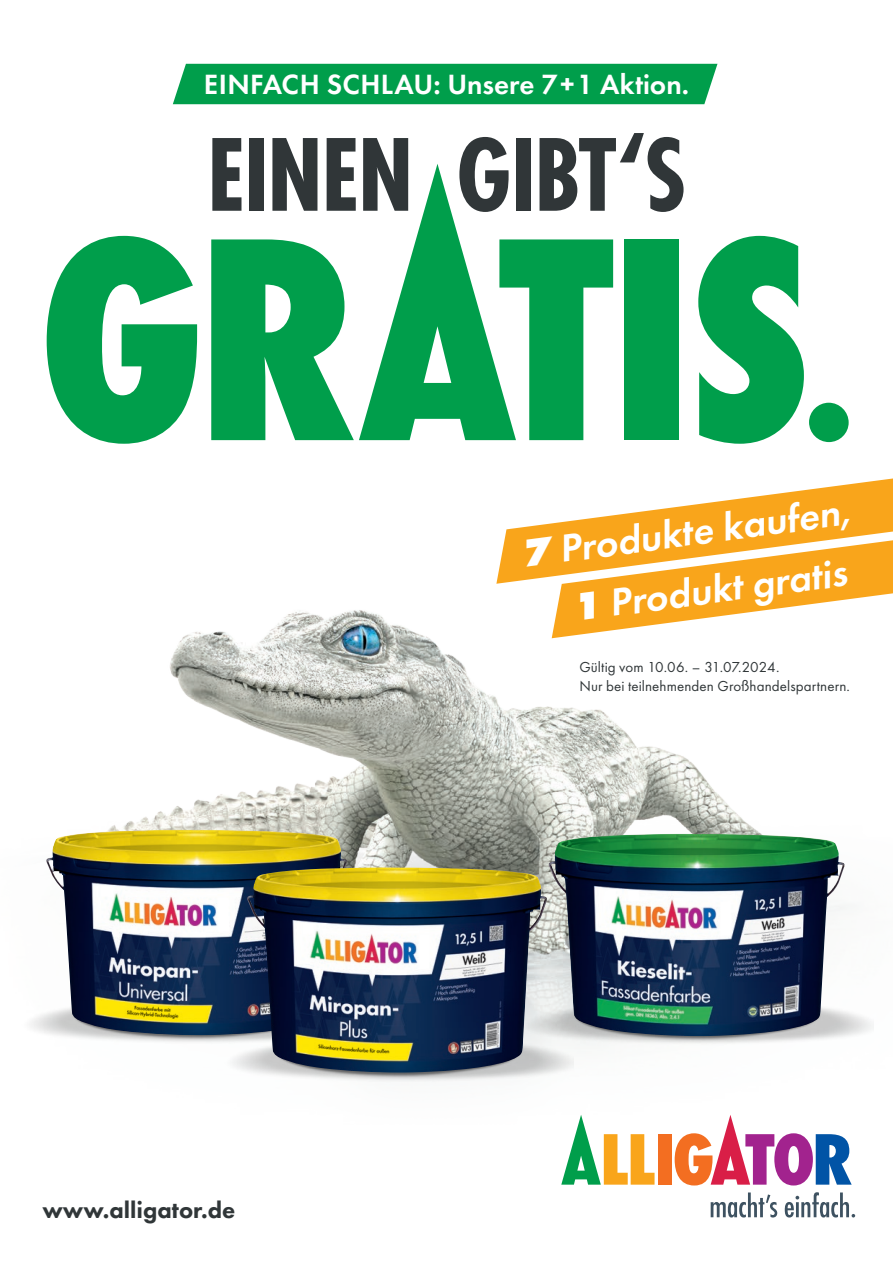
<style>
.page{position:relative;width:893px;height:1263px;background:#fff}
.page>*{position:absolute;margin:0;border:0;box-sizing:border-box;transform-origin:0 0}
.t1{font:800 300.75px "Futura PT Cond";color:#009e4b}
.t2{font:700 109.05px "Futura PT Cond";letter-spacing:-.02em;color:#303638}
.t3{font:600 40.05px/60.4px "Futura PT";color:#fff;text-align:right}
.t4{font:600 28.95px "Futura PT";color:#fff}
.t5{font:800 24px "Futura PT";color:#303638}
.t6{font:15px/19.5px "Futura PT";letter-spacing:.005em;color:#303638}
.s1{font-size:195px}
.s2{font-weight:800}
</style>
<div class="page">
<img style="left:170px;top:440px;width:704px;height:778px">
<svg style="left:561px;top:1115px;width:93px;height:70px"></svg>
<div style="left:658px;top:1134px;width:14px;height:51px;background:#f36e21"></div>
<svg style="left:675px;top:1115px;width:177px;height:70px"></svg>
<svg style="left:711px;top:1192px;width:66px;height:25px"></svg>
<svg style="left:785px;top:1192px;width:70px;height:25px"></svg>
<div style="left:173px;top:64px;width:544px;height:40px;background:#009e4b"></div>
<svg style="left:359px;top:164px;width:157px;height:276px"></svg>
<img style="left:523px;top:706px;width:350px;height:350px">
<svg style="left:496px;top:477px;width:397px;height:161px"></svg>
<img style="left:30px;top:706px;width:340px;height:349px">
<img style="left:225px;top:744px;width:348px;height:349px">
<img style="left:46px;top:830px;width:303px;height:205px">
<img style="left:247px;top:867px;width:300px;height:205px">
<img style="left:547px;top:834px;width:299px;height:202px">
<h3 class="t4" style="left:204px;top:66px;width:487px">EINFACH SCHLAU: Unsere 7+1 Aktion.</h3>
<h2 class="t2" style="left:207px;top:111px;width:481px">EINEN GIBT‘S</h2>
<h1 class="t1" style="left:38px;top:162px;width:821px">GR TIS<span class="s1">.</span></h1>
<h3 class="t3" style="left:518px;top:525px;width:332px;rotate:-8deg"><span class="s2">7</span> Produkte kaufen,<br><span class="s2">1</span> Produkt gratis</h3>
<h3 class="t5" style="left:43px;top:1194px;width:194px">www.alligator.de</h3>
<p class="t6" style="left:579px;top:657px;width:272px">Gültig vom 10.06. – 31.07.2024.<br>Nur bei teilnehmenden Großhandelspartnern.</p>
</div>
